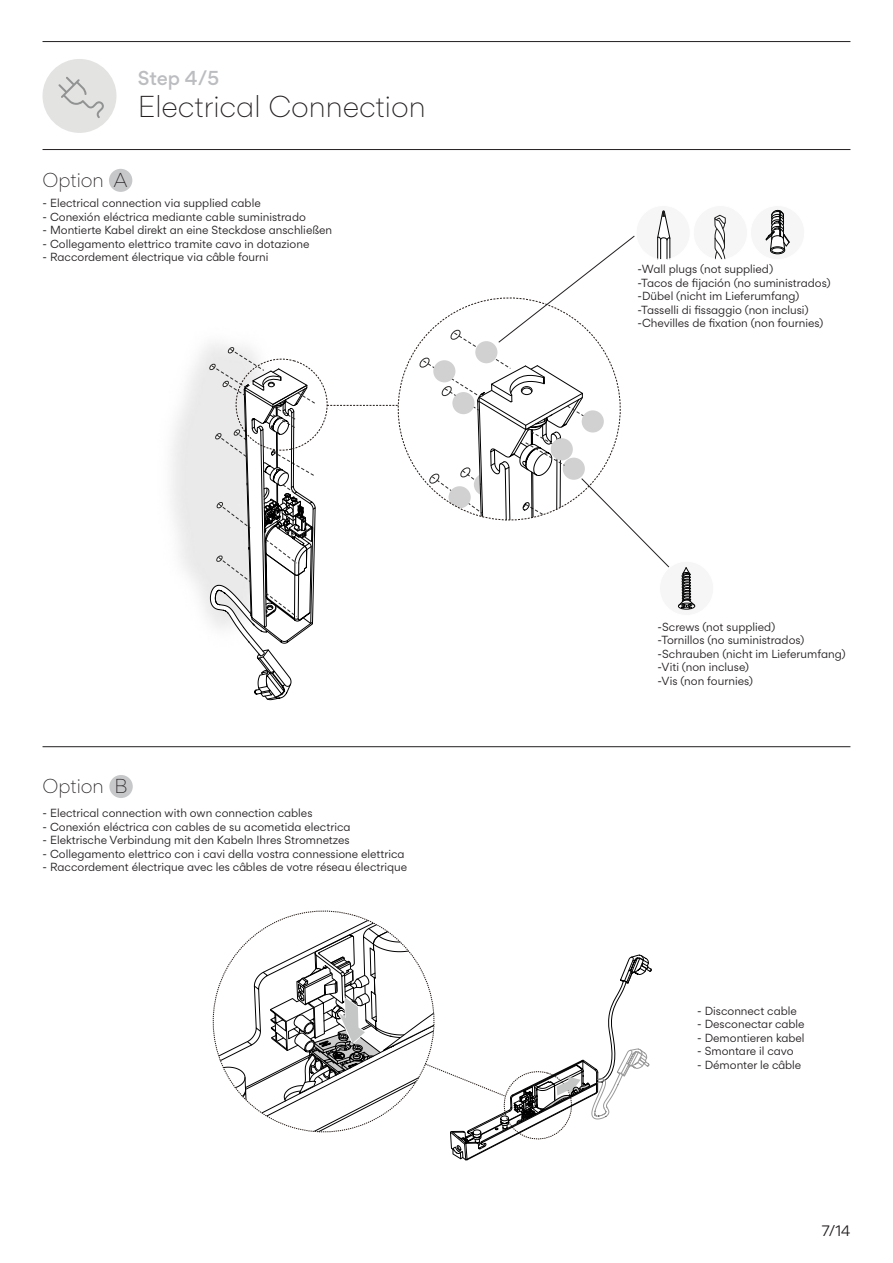
<style>
.page{position:relative;width:893px;height:1263px;background:#fff}
.page>*{position:absolute;margin:0;border:0;box-sizing:border-box;transform-origin:0 0}
.t1{font:300 27px "Gordita";color:#231f20}
.t2{font:300 18px "Gordita";color:#231f20}
.t3{font:500 18px "Gordita";color:#bcbdc0}
.t4{font:13.5px "Gordita";color:#231f20}
.t5{font:10.5px/13.5px "Gordita";color:#231f20}
</style>
<div class="page">
<svg style="left:212px;top:911px;width:440px;height:249px"></svg>
<svg style="left:204px;top:347px;width:194px;height:354px"></svg>
<svg style="left:419px;top:209px;width:371px;height:401px"></svg>
<hr style="left:43px;top:41px;width:807px;height:1px;background:#231f20">
<hr style="left:43px;top:149px;width:807px;height:1px;background:#231f20">
<div style="left:43px;top:59px;width:73px;height:74px;background:#e3e3e2;border-radius:50%"></div>
<svg style="left:58px;top:77px;width:46px;height:41px"></svg>
<div style="left:109px;top:169px;width:23px;height:23px;background:#c7c8ca;border-radius:50%"></div>
<div style="left:109px;top:775px;width:24px;height:23px;background:#c7c8ca;border-radius:50%"></div>
<hr style="left:43px;top:746px;width:807px;height:1px;background:#231f20">
<h2 class="t3" style="left:138px;top:71px;width:83px">Step 4/5</h2>
<h1 class="t1" style="left:138px;top:89px;width:289px">Electrical Connection</h1>
<h2 class="t2" style="left:43px;top:168px;width:86px">Option A</h2>
<p class="t5" style="left:43px;top:196px;width:220px">- Electrical connection via supplied cable</p>
<p class="t5" style="left:43px;top:210px;width:265px">- Conexión eléctrica mediante cable suministrado</p>
<p class="t5" style="left:43px;top:223px;width:291px">- Montierte Kabel direkt an eine Steckdose anschließen</p>
<p class="t5" style="left:43px;top:237px;width:268px">- Collegamento elettrico tramite cavo in dotazione</p>
<p class="t5" style="left:43px;top:250px;width:227px">- Raccordement électrique via câble fourni</p>
<h2 class="t2" style="left:43px;top:775px;width:86px">Option B</h2>
<p class="t5" style="left:43px;top:806px;width:271px">- Electrical connection with own connection cables</p>
<p class="t5" style="left:43px;top:820px;width:310px">- Conexión eléctrica con cables de su acometida electrica</p>
<p class="t5" style="left:43px;top:833px;width:309px">- Elektrische Verbindung mit den Kabeln Ihres Stromnetzes</p>
<p class="t5" style="left:43px;top:847px;width:364px">- Collegamento elettrico con i cavi della vostra connessione elettrica</p>
<p class="t5" style="left:43px;top:860px;width:366px">- Raccordement électrique avec les câbles de votre réseau électrique</p>
<p class="t5" style="left:637px;top:262px;width:194px">-Wall plugs (not supplied)<br>-Tacos de fijación (no suministrados) -Dübel (nicht im Lieferumfang) -Tasselli di fissaggio (non inclusi) -Chevilles de fixation (non fournies)</p>
<p class="t5" style="left:658px;top:620px;width:189px">-Screws (not supplied)<br>-Tornillos (no suministrados) -Schrauben (nicht im Lieferumfang) -Viti (non incluse)<br>-Vis (non fournies)</p>
<p class="t5" style="left:697px;top:1004px;width:101px">- Disconnect cable</p>
<p class="t5" style="left:697px;top:1017px;width:109px">- Desconectar cable</p>
<p class="t5" style="left:697px;top:1031px;width:109px">- Demontieren kabel</p>
<p class="t5" style="left:697px;top:1044px;width:98px">- Smontare il cavo</p>
<p class="t5" style="left:697px;top:1058px;width:105px">- Démonter le câble</p>
<p class="t4" style="left:822px;top:1222px;width:30px">7/14</p>
</div>
